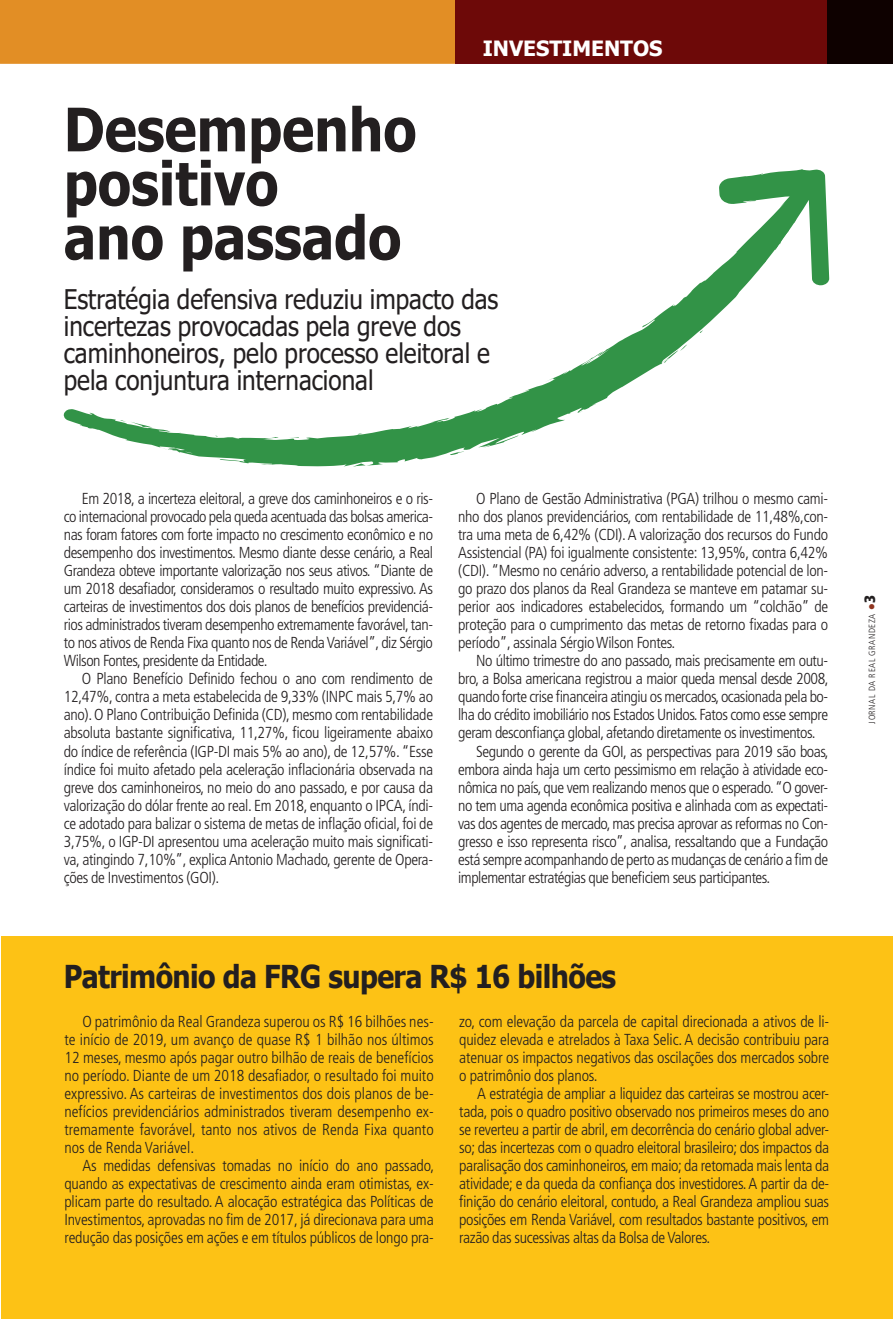
<style>
.page{position:relative;width:893px;height:1319px;background:#fff}
.page>*{position:absolute;margin:0;border:0;box-sizing:border-box;transform-origin:0 0}
.TIT_PEQ{font:700 60px/54px "Tahoma";color:#231f20;scale:.9 1}
.Titulo{font:700 31.5px "Tahoma";letter-spacing:-.02em;color:#231f20;scale:.9 1}
.subtit{font:27px/27px "Tahoma";color:#231f20;scale:.9 1}
.t1{font:700 21px "Tahoma";color:#fff}
.Texto{font:300 condensed 15.9px/18px "Frutiger";letter-spacing:-.02em;color:#231f20;text-align:justify}
.t2{font:300 condensed 9px "Frutiger";letter-spacing:.06em;color:#231f20}
.s1{color:#8f3520}
.s2{font-weight:900;font-size:15px}
</style>
<div class="page">
<div style="left:0;top:0;width:455px;height:64px;background:#e28e25"></div>
<svg style="left:455px;top:0;width:438px;height:64px;background:#5e0706"></svg>
<div style="left:1px;top:936px;width:892px;height:382px;background:#fdc215"></div>
<svg style="left:64px;top:169px;width:765px;height:297px"></svg>
<svg style="left:445px;top:444px;width:21px;height:11px"></svg>
<svg style="left:719px;top:174px;width:108px;height:132px"></svg>
<svg style="left:120px;top:420px;width:6px;height:2px"></svg>
<svg style="left:207px;top:435px;width:11px;height:2px"></svg>
<svg style="left:288px;top:437px;width:12px;height:1px"></svg>
<p class="TIT_PEQ" style="left:64px;top:105px;width:394px">Desempenho positivo</p>
<p class="TIT_PEQ" style="left:64px;top:213px;width:377px">ano passado</p>
<p class="t1" style="left:483px;top:33px;width:181px">INVESTIMENTOS</p>
<p class="subtit" style="left:64px;top:287px;width:484px">Estratégia defensiva reduziu impacto das incertezas provocadas pela greve dos caminhoneiros, pelo processo eleitoral e pela conjuntura internacional</p>
<p class="Texto" style="left:64px;top:490px;width:371px;text-indent:18px">Em 2018, a incerteza eleitoral, a greve dos caminhoneiros e o ris&shy;co internacional provocado pela queda acentuada das bolsas america&shy;nas foram fatores com forte impacto no crescimento econômico e no desempenho dos investimentos. Mesmo diante desse cenário, a Real Grandeza obteve importante valorização nos seus ativos. “Diante de um 2018 desafiador, consideramos o resultado muito expressivo. As carteiras de investimentos dos dois planos de benefícios previdenciá&shy;rios administrados tiveram desempenho extremamente favorável, tan&shy;to nos ativos de Renda Fixa quanto nos de Renda Variável”, diz Sérgio Wilson Fontes, presidente da Entidade.</p>
<p class="Texto" style="left:64px;top:670px;width:371px;text-indent:18px">O Plano Benefício Definido fechou o ano com rendimento de 12,47%, contra a meta estabelecida de 9,33% (INPC mais 5,7% ao ano). O Plano Contribuição Definida (CD), mesmo com rentabilidade absoluta bastante significativa, 11,27%, ficou ligeiramente abaixo do índice de referência (IGP-DI mais 5% ao ano), de 12,57%. “Esse índice foi muito afetado pela aceleração inflacionária observada na greve dos caminhoneiros, no meio do ano passado, e por causa da valorização do dólar frente ao real. Em 2018, enquanto o IPCA, índi&shy;ce adotado para balizar o sistema de metas de inflação oficial, foi de 3,75%, o IGP-DI apresentou uma aceleração muito mais significati&shy;va, atingindo 7,10%”, explica Antonio Machado, gerente de Opera&shy;ções de Investimentos (GOI).</p>
<p class="Texto" style="left:458px;top:490px;width:371px;text-indent:18px">O Plano de Gestão Administrativa (PGA) trilhou o mesmo cami&shy;nho dos planos previdenciários, com rentabilidade de 11,48%,con&shy;tra uma meta de 6,42% (CDI). A valorização dos recursos do Fundo Assistencial (PA) foi igualmente consistente: 13,95%, contra 6,42% (CDI). “Mesmo no cenário adverso, a rentabilidade potencial de lon&shy;go prazo dos planos da Real Grandeza se manteve em patamar su&shy;perior aos indicadores estabelecidos, formando um “colchão” de proteção para o cumprimento das metas de retorno fixadas para o período”, assinala Sérgio Wilson Fontes.</p>
<p class="Texto" style="left:458px;top:652px;width:372px;text-indent:18px">No último trimestre do ano passado, mais precisamente em outu&shy;bro, a Bolsa americana registrou a maior queda mensal desde 2008, quando forte crise financeira atingiu os mercados, ocasionada pela bo&shy;lha do crédito imobiliário nos Estados Unidos. Fatos como esse sempre geram desconfiança global, afetando diretamente os investimentos.</p>
<p class="Texto" style="left:458px;top:742px;width:372px;text-indent:18px">Segundo o gerente da GOI, as perspectivas para 2019 são boas, embora ainda haja um certo pessimismo em relação à atividade eco&shy;nômica no país, que vem realizando menos que o esperado. “O gover&shy;no tem uma agenda econômica positiva e alinhada com as expectati&shy;vas dos agentes de mercado, mas precisa aprovar as reformas no Con&shy;gresso e isso representa risco”, analisa, ressaltando que a Fundação está sempre acompanhando de perto as mudanças de cenário a fim de implementar estratégias que beneficiem seus participantes.</p>
<p class="Titulo" style="left:64px;top:954px;width:615px">Patrimônio da FRG supera R$ 16 bilhões</p>
<p class="Texto" style="left:64px;top:1012px;width:371px;text-indent:18px">O patrimônio da Real Grandeza superou os R$ 16 bilhões nes&shy;te início de 2019, um avanço de quase R$ 1 bilhão nos últimos 12 meses, mesmo após pagar outro bilhão de reais de benefícios no período. Diante de um 2018 desafiador, o resultado foi muito expressivo. As carteiras de investimentos dos dois planos de be&shy;nefícios previdenciários administrados tiveram desempenho ex&shy;tremamente favorável, tanto nos ativos de Renda Fixa quanto nos de Renda Variável.</p>
<p class="Texto" style="left:64px;top:1156px;width:371px;text-indent:18px">As medidas defensivas tomadas no início do ano passado, quando as expectativas de crescimento ainda eram otimistas, ex&shy;plicam parte do resultado. A alocação estratégica das Políticas de Investimentos, aprovadas no fim de 2017, já direcionava para uma redução das posições em ações e em títulos públicos de longo pra-</p>
<p class="Texto" style="left:459px;top:1012px;width:371px">zo, com elevação da parcela de capital direcionada a ativos de li&shy;quidez elevada e atrelados à Taxa Selic. A decisão contribuiu para atenuar os impactos negativos das oscilações dos mercados sobre o patrimônio dos planos.</p>
<p class="Texto" style="left:459px;top:1084px;width:371px;text-indent:18px">A estratégia de ampliar a liquidez das carteiras se mostrou acer&shy;tada, pois o quadro positivo observado nos primeiros meses do ano se reverteu a partir de abril, em decorrência do cenário global adver&shy;so; das incertezas com o quadro eleitoral brasileiro; dos impactos da paralisação dos caminhoneiros, em maio; da retomada mais lenta da atividade; e da queda da confiança dos investidores. A partir da de&shy;finição do cenário eleitoral, contudo, a Real Grandeza ampliou suas posições em Renda Variável, com resultados bastante positivos, em razão das sucessivas altas da Bolsa de Valores.</p>
<p class="t2" style="left:867px;top:723px;width:130px;rotate:-90deg">JORNAL DA REAL GRANDEZA <span class="s1">●</span><span class="s2">3</span></p>
</div>
